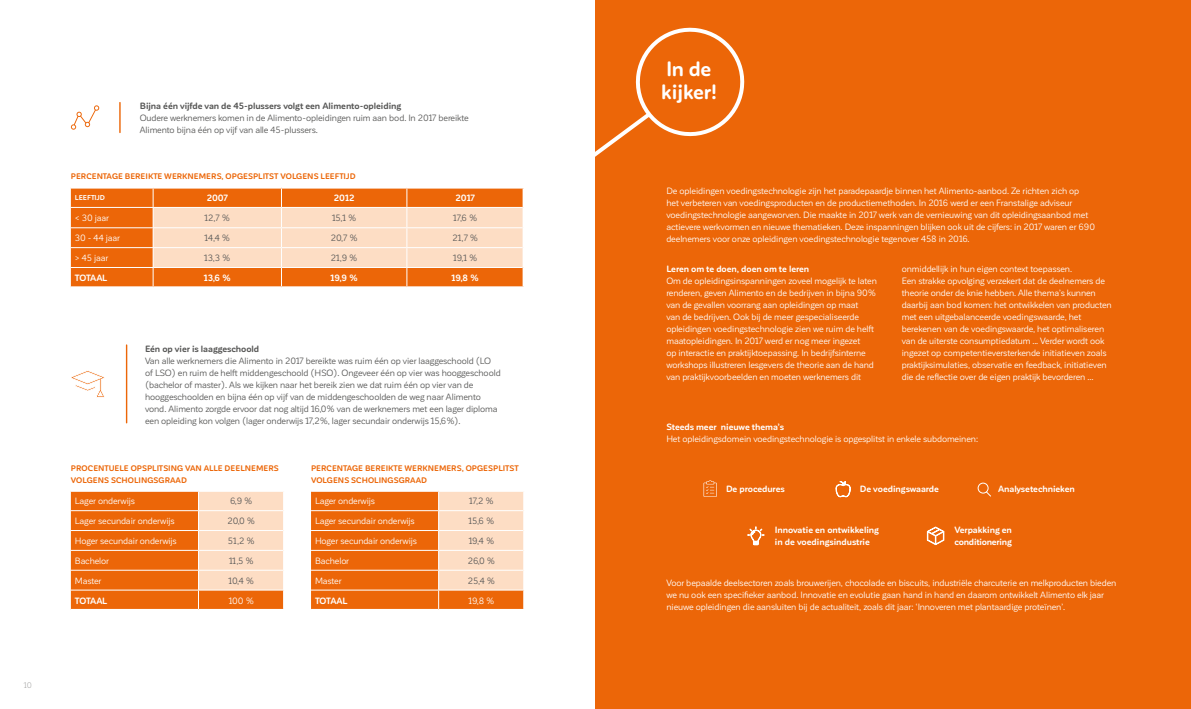
<style>
.page{position:relative;width:1191px;height:709px;background:#fff}
.page>*{position:absolute;margin:0;border:0;box-sizing:border-box;transform-origin:0 0}
.t1{font:700 20.4px/23.1px "Corporative Sans Rd";letter-spacing:-.01em;color:#fff}
.t2{font:9px/12px "Corporative Sans Rd";letter-spacing:-.01em;color:#fff}
.t3{font:9px/12px "Corporative Sans Rd";letter-spacing:-.01em;color:#575756}
.t4{font:700 9px/12px "Corporative Sans Rd";letter-spacing:-.01em;color:#fff}
.t5{font:700 9px "Corporative Sans Rd";letter-spacing:-.01em;color:#575756}
.t6{font:700 8px/12px "Corporative Sans Rd";letter-spacing:.01em;color:#ec6608}
.t7{font:8px "Corporative Sans Rd";color:#9d9d9c}
.t8{font:700 7px "Corporative Sans Rd";letter-spacing:-.01em;color:#fff}
</style>
<div class="page">
<div style="left:595px;top:0;width:596px;height:709px;background:#ec6608"></div>
<svg style="left:747px;top:526px;width:17px;height:19px"></svg>
<svg style="left:703px;top:480px;width:14px;height:17px"></svg>
<svg style="left:927px;top:526px;width:17px;height:19px"></svg>
<svg style="left:835px;top:481px;width:16px;height:16px"></svg>
<div style="left:977px;top:483px;width:11px;height:10px;border:1px solid #fff;border-radius:50%"></div>
<svg style="left:985px;top:491px;width:6px;height:6px"></svg>
<svg style="left:71px;top:491px;width:213px;height:119px;background:#f29350"></svg>
<svg style="left:311px;top:491px;width:213px;height:119px;background:#f29350"></svg>
<svg style="left:71px;top:370px;width:34px;height:27px"></svg>
<hr style="left:126px;top:345px;width:1px;height:78px;background:#ec6608">
<svg style="left:71px;top:188px;width:453px;height:99px;background:#f4a56c"></svg>
<hr style="left:71px;top:247px;width:82px;height:1px;background:#fff">
<hr style="left:153px;top:247px;width:128px;height:1px;background:#fff">
<hr style="left:281px;top:247px;width:126px;height:1px;background:#fff">
<hr style="left:407px;top:247px;width:115px;height:1px;background:#fff">
<hr style="left:71px;top:267px;width:82px;height:1px;background:#fff">
<hr style="left:153px;top:267px;width:128px;height:1px;background:#fff">
<hr style="left:281px;top:267px;width:126px;height:1px;background:#fff">
<hr style="left:407px;top:267px;width:115px;height:1px;background:#fff">
<hr style="left:119px;top:103px;width:2px;height:29px;background:#ec6608">
<svg style="left:71px;top:105px;width:28px;height:25px"></svg>
<svg style="left:595px;top:27px;width:150px;height:130px"></svg>
<p class="t7" style="left:24px;top:681px;width:10px">10</p>
<p class="t5" style="left:140px;top:101px;width:263px">Bijna één vijfde van de 45-plussers volgt een Alimento-opleiding</p>
<p class="t3" style="left:140px;top:112px;width:330px">Oudere werknemers komen in de Alimento-opleidingen ruim aan bod. In 2017 bereikte<br>Alimento bijna één op vijf van alle 45-plussers.</p>
<p class="t6" style="left:71px;top:171px;width:286px">PERCENTAGE BEREIKTE WERKNEMERS, OPGESPLITST VOLGENS LEEFTIJD</p>
<p class="t8" style="left:75px;top:194px;width:32px">LEEFTIJD</p>
<p class="t4" style="left:207px;top:192px;width:22px">2007</p>
<p class="t4" style="left:334px;top:192px;width:22px">2012</p>
<p class="t4" style="left:455px;top:192px;width:21px">2017</p>
<p class="t2" style="left:75px;top:212px;width:36px">&lt; 30 jaar</p>
<p class="t3" style="left:205px;top:212px;width:27px">12,7 %</p>
<p class="t3" style="left:332px;top:212px;width:26px">15,1 %</p>
<p class="t3" style="left:453px;top:212px;width:25px">17,6 %</p>
<p class="t2" style="left:75px;top:232px;width:47px">30 - 44 jaar</p>
<p class="t3" style="left:204px;top:232px;width:27px">14,4 %</p>
<p class="t3" style="left:331px;top:232px;width:28px">20,7 %</p>
<p class="t3" style="left:452px;top:232px;width:27px">21,7 %</p>
<p class="t2" style="left:75px;top:252px;width:35px">&gt; 45 jaar</p>
<p class="t3" style="left:204px;top:252px;width:28px">13,3 %</p>
<p class="t3" style="left:331px;top:252px;width:28px">21,9 %</p>
<p class="t3" style="left:453px;top:252px;width:26px">19,1 %</p>
<p class="t4" style="left:75px;top:272px;width:34px">TOTAAL</p>
<p class="t4" style="left:204px;top:272px;width:29px">13,6 %</p>
<p class="t4" style="left:330px;top:272px;width:29px">19,9 %</p>
<p class="t4" style="left:451px;top:272px;width:29px">19,8 %</p>
<p class="t5" style="left:145px;top:343px;width:116px">Eén op vier is laaggeschoold</p>
<p class="t3" style="left:145px;top:354px;width:357px">Van alle werknemers die Alimento in 2017 bereikte was ruim één op vier laaggeschoold (LO of LSO) en ruim de helft middengeschoold (HSO). Ongeveer één op vier was hooggeschoold (bachelor of master). Als we kijken naar het bereik zien we dat ruim één op vier van de hooggeschoolden en bijna één op vijf van de middengeschoolden de weg naar Alimento vond. Alimento zorgde ervoor dat nog altijd 16,0% van de werknemers met een lager diploma een opleiding kon volgen (lager onderwijs 17,2%, lager secundair onderwijs 15,6%).</p>
<p class="t6" style="left:71px;top:462px;width:209px">PROCENTUELE OPSPLITSING VAN ALLE DEELNEMERS<br>VOLGENS SCHOLINGSGRAAD</p>
<p class="t6" style="left:311px;top:462px;width:209px">PERCENTAGE BEREIKTE WERKNEMERS, OPGESPLITST<br>VOLGENS SCHOLINGSGRAAD</p>
<p class="t2" style="left:75px;top:495px;width:62px">Lager onderwijs</p>
<p class="t3" style="left:230px;top:495px;width:24px">6,9 %</p>
<p class="t2" style="left:75px;top:515px;width:101px">Lager secundair onderwijs</p>
<p class="t3" style="left:227px;top:515px;width:29px">20,0 %</p>
<p class="t2" style="left:75px;top:535px;width:103px">Hoger secundair onderwijs</p>
<p class="t3" style="left:228px;top:535px;width:28px">51,2 %</p>
<p class="t2" style="left:75px;top:555px;width:36px">Bachelor</p>
<p class="t3" style="left:229px;top:555px;width:26px">11,5 %</p>
<p class="t2" style="left:75px;top:574px;width:28px">Master</p>
<p class="t3" style="left:228px;top:574px;width:27px">10,4 %</p>
<p class="t4" style="left:75px;top:594px;width:34px">TOTAAL</p>
<p class="t2" style="left:229px;top:594px;width:27px">100 %</p>
<p class="t2" style="left:315px;top:495px;width:62px">Lager onderwijs</p>
<p class="t3" style="left:469px;top:495px;width:26px">17,2 %</p>
<p class="t2" style="left:315px;top:515px;width:101px">Lager secundair onderwijs</p>
<p class="t3" style="left:468px;top:515px;width:27px">15,6 %</p>
<p class="t2" style="left:315px;top:535px;width:103px">Hoger secundair onderwijs</p>
<p class="t3" style="left:469px;top:535px;width:27px">19,4 %</p>
<p class="t2" style="left:315px;top:555px;width:36px">Bachelor</p>
<p class="t3" style="left:468px;top:555px;width:29px">26,0 %</p>
<p class="t2" style="left:315px;top:574px;width:28px">Master</p>
<p class="t3" style="left:468px;top:574px;width:29px">25,4 %</p>
<p class="t4" style="left:315px;top:594px;width:34px">TOTAAL</p>
<p class="t2" style="left:468px;top:594px;width:27px">19,8 %</p>
<h1 class="t1" style="left:661px;top:57px;width:57px">In de kijker!</h1>
<p class="t2" style="left:666px;top:185px;width:430px">De opleidingen voedingstechnologie zijn het paradepaardje binnen het Alimento-aanbod. Ze richten zich op<br>het verbeteren van voedingsproducten en de productiemethoden. In 2016 werd er een Franstalige adviseur voedingstechnologie aangeworven. Die maakte in 2017 werk van de vernieuwing van dit opleidingsaanbod met actievere werkvormen en nieuwe thematieken. Deze inspanningen blijken ook uit de cijfers: in 2017 waren er 690 deelnemers voor onze opleidingen voedingstechnologie tegenover 458 in 2016.</p>
<p class="t4" style="left:666px;top:263px;width:144px">Leren om te doen, doen om te leren</p>
<p class="t2" style="left:666px;top:275px;width:212px">Om de opleidingsinspanningen zoveel mogelijk te laten renderen, geven Alimento en de bedrijven in bijna 90% van de gevallen voorrang aan opleidingen op maat<br>van de bedrijven. Ook bij de meer gespecialiseerde opleidingen voedingstechnologie zien we ruim de helft maatopleidingen. In 2017 werd er nog meer ingezet<br>op interactie en praktijktoepassing. In bedrijfsinterne workshops illustreren lesgevers de theorie aan de hand van praktijkvoorbeelden en moeten werknemers dit</p>
<p class="t2" style="left:901px;top:263px;width:211px">onmiddellijk in hun eigen context toepassen.<br>Een strakke opvolging verzekert dat de deelnemers de theorie onder de knie hebben. Alle thema’s kunnen daarbij aan bod komen: het ontwikkelen van producten met een uitgebalanceerde voedingswaarde, het berekenen van de voedingswaarde, het optimaliseren van de uiterste consumptiedatum ... Verder wordt ook ingezet op competentieversterkende initiatieven zoals praktijksimulaties, observatie en feedback, initiatieven die de reflectie over de eigen praktijk bevorderen …</p>
<p class="t4" style="left:666px;top:421px;width:119px">Steeds meer nieuwe thema’s</p>
<p class="t2" style="left:666px;top:433px;width:313px">Het opleidingsdomein voedingstechnologie is opgesplitst in enkele subdomeinen:</p>
<p class="t4" style="left:726px;top:483px;width:60px">De procedures</p>
<p class="t4" style="left:860px;top:483px;width:81px">De voedingswaarde</p>
<p class="t4" style="left:998px;top:483px;width:78px">Analysetechnieken</p>
<p class="t4" style="left:775px;top:524px;width:106px">Innovatie en ontwikkeling in de voedingsindustrie</p>
<p class="t4" style="left:954px;top:524px;width:59px">Verpakking en conditionering</p>
<p class="t2" style="left:666px;top:577px;width:451px">Voor bepaalde deelsectoren zoals brouwerijen, chocolade en biscuits, industriële charcuterie en melkproducten bieden we nu ook een specifieker aanbod. Innovatie en evolutie gaan hand in hand en daarom ontwikkelt Alimento elk jaar nieuwe opleidingen die aansluiten bij de actualiteit, zoals dit jaar: ‘Innoveren met plantaardige proteïnen’.</p>
</div>
